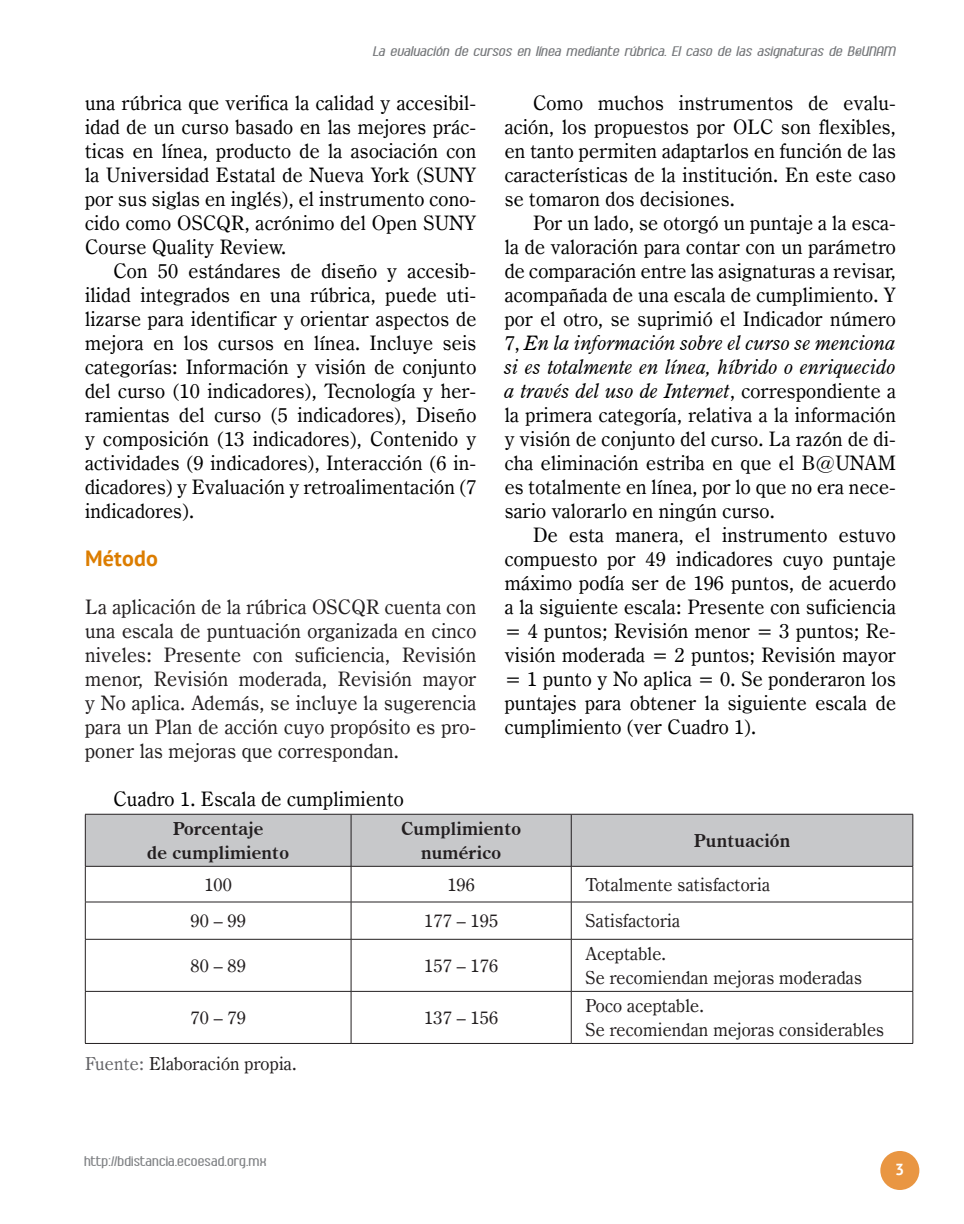
<style>
.page{position:relative;width:964px;height:1224px;background:#fff}
.page>*{position:absolute;margin:0;border:0;box-sizing:border-box;transform-origin:0 0}
.E1{font:700 22px "PT Sans";letter-spacing:.01em;color:#dc7d00}
.P2{font:20px/24px "Century Oldstyle BT";letter-spacing:.01em;color:#000;text-align:justify}
.P1{font:20px/24px "Century Oldstyle BT";letter-spacing:.01em;color:#231f20;text-align:justify}
.P1-2{font:18px "Century Oldstyle BT";letter-spacing:.01em;color:#231f20}
.P1-3{font:700 18px "Century Oldstyle BT";letter-spacing:.01em;color:#231f20}
.t1{font:italic 700 16px "Ambrosia";color:#76787b}
.t2{font:700 16px "Ambrosia";color:#808285}
.t3{font:700 16px "PT Sans";color:#fff}
.s1{font-style:italic}
.s2{color:#636366}
</style>
<div class="page">
<div style="left:880px;top:1151px;width:39px;height:39px;background:#e99642;border-radius:50%"></div>
<div style="left:86px;top:815px;width:826px;height:51px;background:#c7c8ca"></div>
<hr style="left:85px;top:814px;width:266px;height:1px;background:#231f20">
<hr style="left:85px;top:814px;width:1px;height:52px;background:#231f20">
<hr style="left:351px;top:814px;width:220px;height:1px;background:#231f20">
<hr style="left:351px;top:814px;width:1px;height:52px;background:#231f20">
<hr style="left:571px;top:814px;width:342px;height:1px;background:#231f20">
<hr style="left:571px;top:814px;width:1px;height:52px;background:#231f20">
<hr style="left:912px;top:814px;width:1px;height:52px;background:#231f20">
<hr style="left:85px;top:866px;width:266px;height:1px;background:#231f20">
<hr style="left:85px;top:867px;width:1px;height:35px;background:#231f20">
<hr style="left:351px;top:866px;width:220px;height:1px;background:#231f20">
<hr style="left:351px;top:867px;width:1px;height:35px;background:#231f20">
<hr style="left:571px;top:866px;width:342px;height:1px;background:#231f20">
<hr style="left:571px;top:867px;width:1px;height:35px;background:#231f20">
<hr style="left:912px;top:867px;width:1px;height:35px;background:#231f20">
<hr style="left:85px;top:902px;width:266px;height:1px;background:#231f20">
<hr style="left:85px;top:902px;width:1px;height:37px;background:#231f20">
<hr style="left:351px;top:902px;width:220px;height:1px;background:#231f20">
<hr style="left:351px;top:902px;width:1px;height:37px;background:#231f20">
<hr style="left:571px;top:902px;width:342px;height:1px;background:#231f20">
<hr style="left:571px;top:902px;width:1px;height:37px;background:#231f20">
<hr style="left:912px;top:902px;width:1px;height:37px;background:#231f20">
<hr style="left:85px;top:939px;width:266px;height:1px;background:#231f20">
<hr style="left:85px;top:940px;width:1px;height:51px;background:#231f20">
<hr style="left:351px;top:939px;width:220px;height:1px;background:#231f20">
<hr style="left:351px;top:940px;width:1px;height:51px;background:#231f20">
<hr style="left:571px;top:939px;width:342px;height:1px;background:#231f20">
<hr style="left:571px;top:940px;width:1px;height:51px;background:#231f20">
<hr style="left:912px;top:940px;width:1px;height:51px;background:#231f20">
<hr style="left:85px;top:991px;width:266px;height:1px;background:#231f20">
<hr style="left:85px;top:992px;width:1px;height:51px;background:#231f20">
<hr style="left:351px;top:991px;width:220px;height:1px;background:#231f20">
<hr style="left:351px;top:992px;width:1px;height:51px;background:#231f20">
<hr style="left:571px;top:991px;width:342px;height:1px;background:#231f20">
<hr style="left:571px;top:992px;width:1px;height:51px;background:#231f20">
<hr style="left:912px;top:992px;width:1px;height:51px;background:#231f20">
<hr style="left:85px;top:1043px;width:266px;height:1px;background:#231f20">
<hr style="left:351px;top:1043px;width:220px;height:1px;background:#231f20">
<hr style="left:571px;top:1043px;width:342px;height:1px;background:#231f20">
<p class="t1" style="left:373px;top:44px;width:524px">La evaluación de cursos en línea mediante rúbrica. El caso de las asignaturas de B@UNAM</p>
<p class="P2" style="left:85px;top:91px;width:393px">una rúbrica que verifica la calidad y accesibil&shy;idad de un curso basado en las mejores prác&shy;ticas en línea, producto de la asociación con la Universidad Estatal de Nueva York (SUNY por sus siglas en inglés), el instrumento cono&shy;cido como OSCQR, acrónimo del Open SUNY Course Quality Review.</p>
<p class="P2" style="left:85px;top:259px;width:393px;text-indent:28px">Con 50 estándares de diseño y accesib&shy;ilidad integrados en una rúbrica, puede uti&shy;lizarse para identificar y orientar aspectos de mejora en los cursos en línea. Incluye seis categorías: Información y visión de conjunto del curso (10 indicadores), Tecnología y her&shy;ramientas del curso (5 indicadores), Diseño y composición (13 indicadores), Contenido y actividades (9 indicadores), Interacción (6 in&shy;dicadores) y Evaluación y retroalimentación (7 indicadores).</p>
<p class="E1" style="left:85px;top:544px;width:74px">Método</p>
<p class="P1" style="left:85px;top:595px;width:393px">La aplicación de la rúbrica OSCQR cuenta con una escala de puntuación organizada en cinco niveles: Presente con suficiencia, Revisión menor, Revisión moderada, Revisión mayor y No aplica. Además, se incluye la sugerencia para un Plan de acción cuyo propósito es pro&shy;poner las mejoras que correspondan.</p>
<p class="P2" style="left:505px;top:91px;width:393px;text-indent:28px">Como muchos instrumentos de evalu&shy;ación, los propuestos por OLC son flexibles, en tanto permiten adaptarlos en función de las características de la institución. En este caso se tomaron dos decisiones.</p>
<p class="P2" style="left:505px;top:211px;width:393px;text-indent:28px">Por un lado, se otorgó un puntaje a la esca&shy;la de valoración para contar con un parámetro de comparación entre las asignaturas a revisar, acompañada de una escala de cumplimiento. Y por el otro, se suprimió el Indicador número 7, <span class="s1">En la información sobre el curso se menciona si es totalmente en línea, híbrido o enriquecido a través del uso de Internet</span>, correspondiente a la primera categoría, relativa a la información y visión de conjunto del curso. La razón de di&shy;cha eliminación estriba en que el B@UNAM es totalmente en línea, por lo que no era nece&shy;sario valorarlo en ningún curso.</p>
<p class="P2" style="left:505px;top:523px;width:393px;text-indent:28px">De esta manera, el instrumento estuvo compuesto por 49 indicadores cuyo puntaje máximo podía ser de 196 puntos, de acuerdo a la siguiente escala: Presente con suficiencia = 4 puntos; Revisión menor = 3 puntos; Re&shy;visión moderada = 2 puntos; Revisión mayor = 1 punto y No aplica = 0. Se ponderaron los puntajes para obtener la siguiente escala de cumplimiento (ver Cuadro 1).</p>
<p class="P2" style="left:113px;top:787px;width:292px">Cuadro 1. Escala de cumplimiento</p>
<p class="P1-3" style="left:173px;top:818px;width:92px">Porcentaje</p>
<p class="P1-3" style="left:147px;top:842px;width:143px">de cumplimiento</p>
<p class="P1-3" style="left:401px;top:818px;width:122px">Cumplimiento</p>
<p class="P1-3" style="left:421px;top:842px;width:82px">numérico</p>
<p class="P1-3" style="left:694px;top:830px;width:98px">Puntuación</p>
<p class="P1-2" style="left:204px;top:874px;width:29px">100</p>
<p class="P1-2" style="left:447px;top:874px;width:29px">196</p>
<p class="P1-2" style="left:586px;top:874px;width:186px">Totalmente satisfactoria</p>
<p class="P1-2" style="left:190px;top:910px;width:57px">90 – 99</p>
<p class="P1-2" style="left:424px;top:910px;width:76px">177 – 195</p>
<p class="P1-2" style="left:586px;top:910px;width:96px">Satisfactoria</p>
<p class="P1-2" style="left:190px;top:955px;width:57px">80 – 89</p>
<p class="P1-2" style="left:424px;top:955px;width:76px">157 – 176</p>
<p class="P1-2" style="left:586px;top:943px;width:82px">Aceptable.</p>
<p class="P1-2" style="left:586px;top:967px;width:278px">Se recomiendan mejoras moderadas</p>
<p class="P1-2" style="left:190px;top:1007px;width:57px">70 – 79</p>
<p class="P1-2" style="left:424px;top:1007px;width:76px">137 – 156</p>
<p class="P1-2" style="left:85px;top:1053px;width:213px"><span class="s2">Fuente:</span> Elaboración propia.</p>
<p class="t2" style="left:85px;top:1154px;width:184px">http://bdistancia.ecoesad.org.mx</p>
<p class="P1-2" style="left:586px;top:995px;width:120px">Poco aceptable.</p>
<p class="P1-2" style="left:586px;top:1019px;width:300px">Se recomiendan mejoras considerables</p>
<p class="t3" style="left:895px;top:1159px;width:11px">3</p>
</div>
